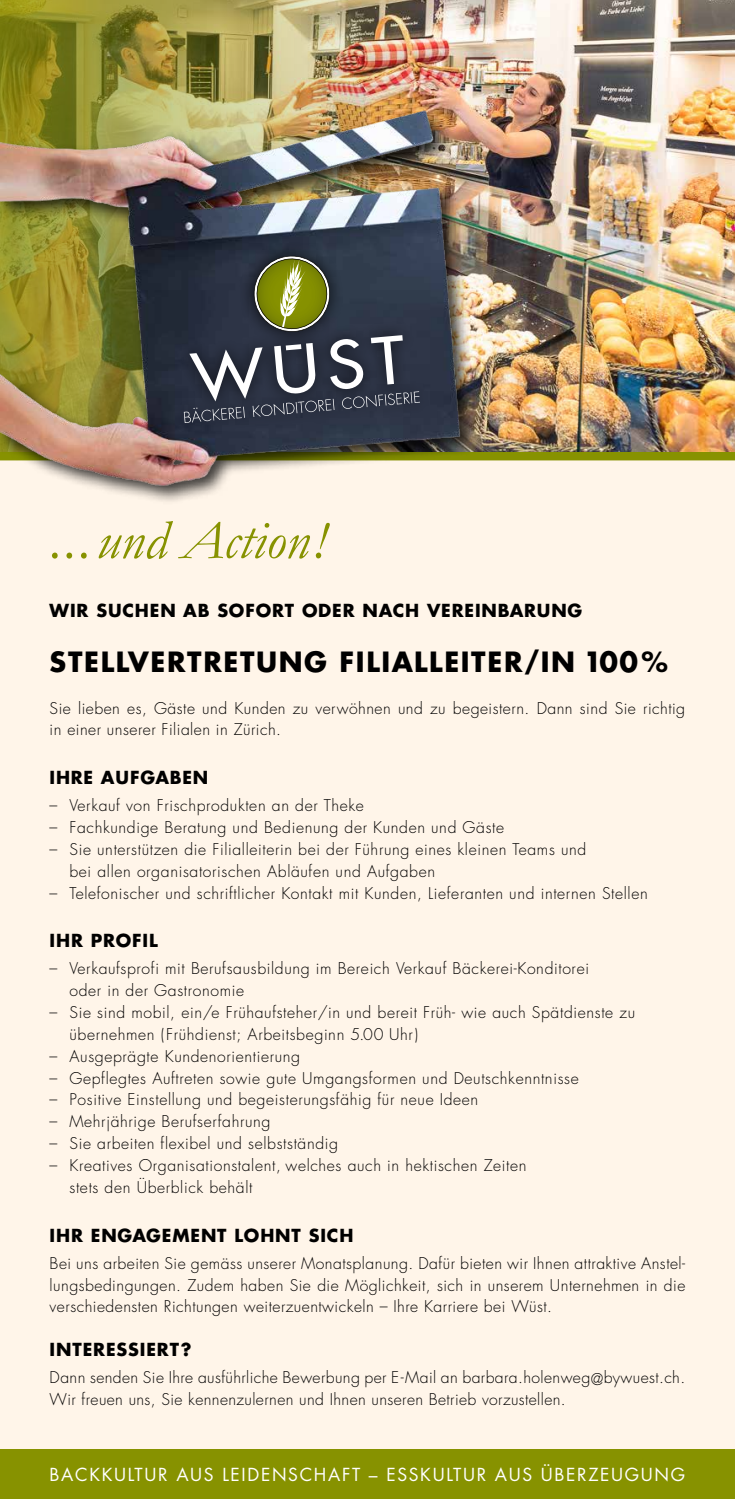
<style>
.page{position:relative;width:735px;height:1499px;background:#fff}
.page>*{position:absolute;margin:0;border:0;box-sizing:border-box;transform-origin:0 0}
.t1{font:italic 56px "Garamond";color:#879200}
.t2{font:700 27.12px "Futura";letter-spacing:.06em;color:#000}
.t3{font:700 17.5px "Futura";letter-spacing:.05em;color:#000}
.t4{font:17.5px "Futura Std";letter-spacing:.095em;color:#fff}
.t5{font:300 15.75px/21.9px "Futura";letter-spacing:.04em;color:#000}
</style>
<div class="page">
<div style="left:0;top:0;width:734px;height:1449px;background:#fff5e9"></div>
<div style="left:0;top:1449px;width:734px;height:49px;background:#879200"></div>
<div style="left:0;top:451px;width:734px;height:9px;background:#879200"></div>
<img style="left:0;top:0;width:734px;height:451px">
<img style="left:0;top:76px;width:631px;height:421px">
<svg style="left:154px;top:229px;width:280px;height:210px;background:#2a3343"></svg>
<svg style="left:184px;top:254px;width:236px;height:169px;background:#484e51"></svg>
<h1 class="t1" style="left:50px;top:502px;width:277px">...und Action!</h1>
<p class="t3" style="left:50px;top:599px;width:534px">WIR SUCHEN AB SOFORT ODER NACH VEREINBARUNG</p>
<h2 class="t2" style="left:50px;top:643px;width:619px">STELLVERTRETUNG FILIALLEITER/IN 100%</h2>
<p class="t5" style="left:50px;top:697px;width:636px">Sie lieben es, Gäste und Kunden zu verwöhnen und zu begeistern. Dann sind Sie richtig in einer unserer Filialen in Zürich.</p>
<p class="t3" style="left:50px;top:765px;width:160px">IHRE AUFGABEN</p>
<p class="t5" style="left:50px;top:794px;width:316px">– Verkauf von Frischprodukten an der Theke</p>
<p class="t5" style="left:50px;top:816px;width:456px">– Fachkundige Beratung und Bedienung der Kunden und Gäste</p>
<p class="t5" style="left:69px;top:838px;width:518px;text-indent:-20px">– Sie unterstützen die Filialleiterin bei der Führung eines kleinen Teams und bei allen organisatorischen Abläufen und Aufgaben</p>
<p class="t5" style="left:50px;top:882px;width:599px">– Telefonischer und schriftlicher Kontakt mit Kunden, Lieferanten und internen Stellen</p>
<p class="t3" style="left:50px;top:929px;width:110px">IHR PROFIL</p>
<p class="t5" style="left:69px;top:957px;width:520px;text-indent:-20px">– Verkaufsprofi mit Berufsausbildung im Bereich Verkauf Bäckerei-Konditorei oder in der Gastronomie</p>
<p class="t5" style="left:69px;top:1001px;width:567px;text-indent:-20px">– Sie sind mobil, ein/e Frühaufsteher/in und bereit Früh- wie auch Spätdienste zu übernehmen (Frühdienst; Arbeitsbeginn 5.00 Uhr)</p>
<p class="t5" style="left:50px;top:1045px;width:252px">– Ausgeprägte Kundenorientierung</p>
<p class="t5" style="left:50px;top:1066px;width:530px">– Gepflegtes Auftreten sowie gute Umgangsformen und Deutschkenntnisse</p>
<p class="t5" style="left:50px;top:1088px;width:430px">– Positive Einstellung und begeisterungsfähig für neue Ideen</p>
<p class="t5" style="left:50px;top:1110px;width:222px">– Mehrjährige Berufserfahrung</p>
<p class="t5" style="left:50px;top:1132px;width:290px">– Sie arbeiten flexibel und selbstständig</p>
<p class="t5" style="left:69px;top:1154px;width:458px;text-indent:-20px">– Kreatives Organisationstalent, welches auch in hektischen Zeiten stets den Überblick behält</p>
<p class="t3" style="left:50px;top:1223px;width:305px">IHR ENGAGEMENT LOHNT SICH</p>
<p class="t5" style="left:50px;top:1251px;width:637px;text-align:justify">Bei uns arbeiten Sie gemäss unserer Monatsplanung. Dafür bieten wir Ihnen attraktive Anstel&shy;lungsbedingungen. Zudem haben Sie die Möglichkeit, sich in unserem Unternehmen in die verschiedensten Richtungen weiterzuentwickeln – Ihre Karriere bei Wüst.</p>
<p class="t3" style="left:50px;top:1337px;width:143px">INTERESSIERT?</p>
<p class="t5" style="left:50px;top:1366px;width:636px">Dann senden Sie Ihre ausführliche Bewerbung per E-Mail an barbara.holenweg@bywuest.ch.<br>Wir freuen uns, Sie kennenzulernen und Ihnen unseren Betrieb vorzustellen.</p>
<p class="t4" style="left:50px;top:1463px;width:636px">BACKKULTUR AUS LEIDENSCHAFT – ESSKULTUR AUS ÜBERZEUGUNG</p>
</div>
